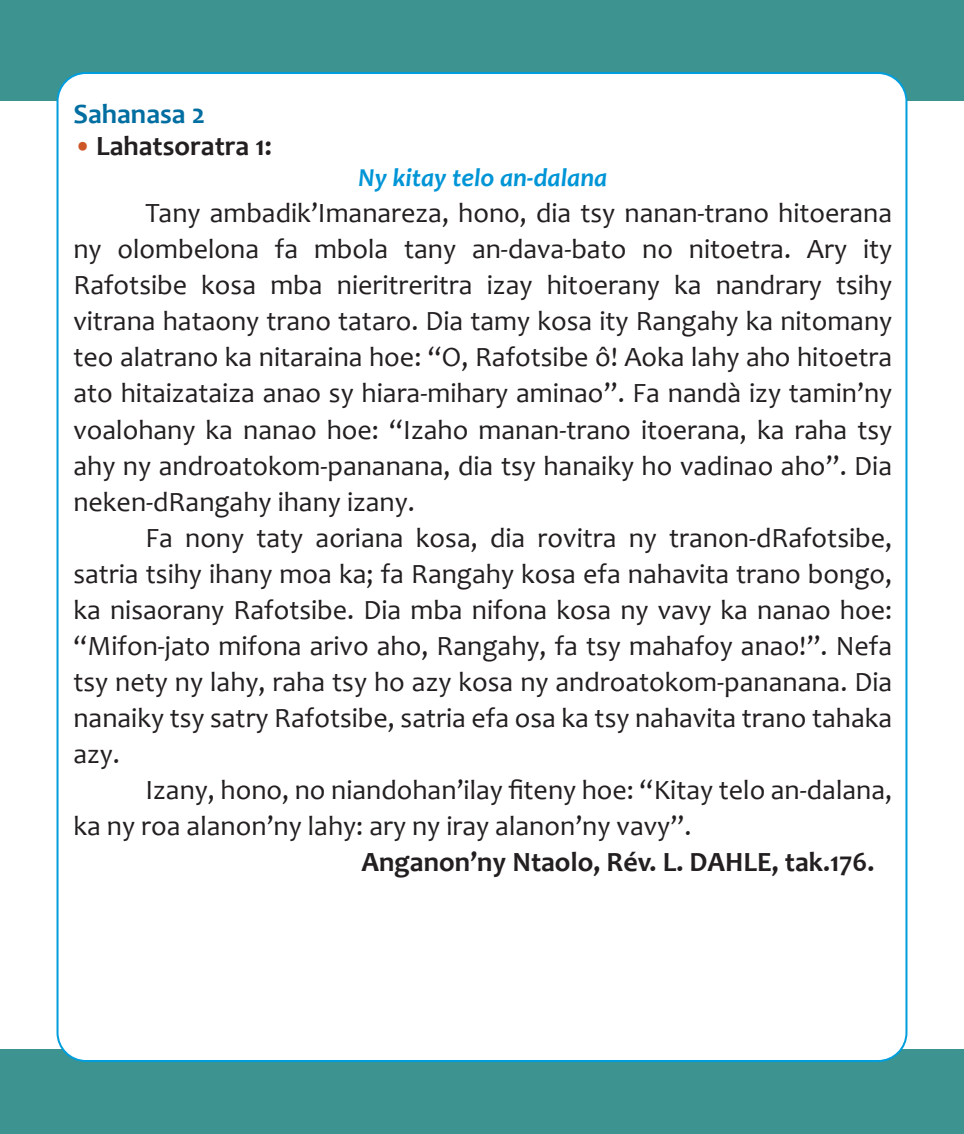
<style>
.page{position:relative;width:964px;height:1134px;background:#fff}
.page>*{position:absolute;margin:0;border:0;box-sizing:border-box;transform-origin:0 0}
.t1{font:28px/36px "Candara";color:#231f20;text-align:justify}
.t2{font:700 28px "Candara";color:#231f20}
.t3{font:700 28px "Candara";color:#006ea1}
.t4{font:italic 700 26px "Candara";color:#0095d6}
.s1{color:#cd5627}
</style>
<div class="page">
<div style="left:0;top:1049px;width:964px;height:85px;background:#3d938f"></div>
<div style="left:0;top:0;width:964px;height:100px;background:#3d938f"></div>
<div style="left:58px;top:73px;width:848px;height:988px;background:#fff;border-radius:28px"></div>
<p class="t3" style="left:73px;top:97px;width:133px">Sahanasa 2</p>
<p class="t2" style="left:73px;top:129px;width:200px"><span class="s1">•</span>Lahatsoratra 1:</p>
<p class="t4" style="left:358px;top:162px;width:251px">Ny kitay telo an-dalana</p>
<p class="t1" style="left:73px;top:195px;width:820px;text-indent:72px">Tany ambadik’Imanareza, hono, dia tsy nanan-trano hitoerana ny olombelona fa mbola tany an-dava-bato no nitoetra. Ary ity Rafotsibe kosa mba nieritreritra izay hitoerany ka nandrary tsihy vitrana hataony trano tataro. Dia tamy kosa ity Rangahy ka nitomany teo alatrano ka nitaraina hoe: “O, Rafotsibe ô! Aoka lahy aho hitoetra ato hitaizataiza anao sy hiara-mihary aminao”. Fa nandà izy tamin’ny voalohany ka nanao hoe: “Izaho manan-trano itoerana, ka raha tsy ahy ny androatokom-pananana, dia tsy hanaiky ho vadinao aho”. Dia neken-dRangahy ihany izany.</p>
<p class="t1" style="left:73px;top:519px;width:820px;text-indent:72px">Fa nony taty aoriana kosa, dia rovitra ny tranon-dRafotsibe, satria tsihy ihany moa ka; fa Rangahy kosa efa nahavita trano bongo, ka nisaorany Rafotsibe. Dia mba nifona kosa ny vavy ka nanao hoe: “Mifon-jato mifona arivo aho, Rangahy, fa tsy mahafoy anao!”. Nefa tsy nety ny lahy, raha tsy ho azy kosa ny androatokom-pananana. Dia nanaiky tsy satry Rafotsibe, satria efa osa ka tsy nahavita trano tahaka azy.</p>
<p class="t1" style="left:73px;top:771px;width:820px;text-indent:72px">Izany, hono, no niandohan’ilay fiteny hoe: “Kitay telo an-dalana, ka ny roa alanon’ny lahy: ary ny iray alanon’ny vavy”.</p>
<p class="t2" style="left:361px;top:844px;width:514px">Anganon’ny Ntaolo, Rév. L. DAHLE, tak.176.</p>
</div>
